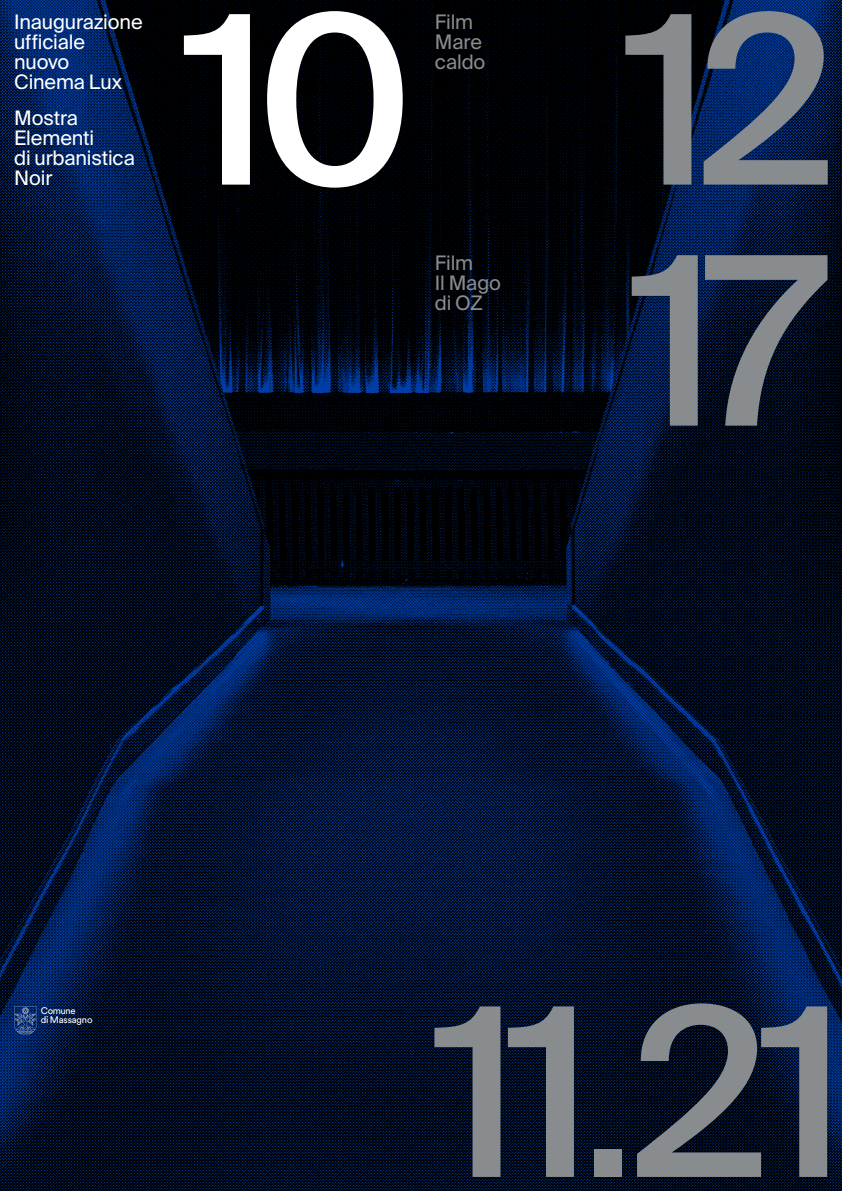
<style>
.page{position:relative;width:842px;height:1191px;background:#fff}
.page>*{position:absolute;margin:0;border:0;box-sizing:border-box;transform-origin:0 0}
.t1{font:500 235px/240.9px "Suisse Intl";letter-spacing:-.04em;color:#888c8e}
.t2{font:500 235px "Suisse Intl";color:#fff}
.t3{font:20px/20px "Suisse Intl";letter-spacing:-.01em;color:#fff}
.t4{font:20px/20px "Suisse Intl";letter-spacing:-.01em;color:#888c8e}
.t5{font:9.5px/9.5px "Circular XX";letter-spacing:-.025em;color:#fff}
.s1{font-weight:400}
</style>
<div class="page">
<img style="left:0;top:0;width:842px;height:1191px">
<svg style="left:14px;top:1006px;width:23px;height:28px"></svg>
<p class="t3" style="left:14px;top:12px;width:130px">Inaugurazione ufficiale nuovo<br>Cinema Lux</p>
<p class="t3" style="left:14px;top:108px;width:122px">Mostra<br>Elementi<br>di urbanistica<br>Noir</p>
<h1 class="t2" style="left:184px;top:-34px;width:229px">10</h1>
<p class="t4" style="left:435px;top:12px;width:52px">Film<br>Mare caldo</p>
<p class="t4" style="left:435px;top:253px;width:68px">Film<br>Il Mago di OZ</p>
<h1 class="t1" style="left:625px;top:-17px;width:209px">12<br>17</h1>
<p class="t5" style="left:41px;top:1005px;width:53px">Comune<br>di Massagno</p>
<h1 class="t1" style="left:434px;top:975px;width:412px">11<span class="s1">.</span>21</h1>
</div>
